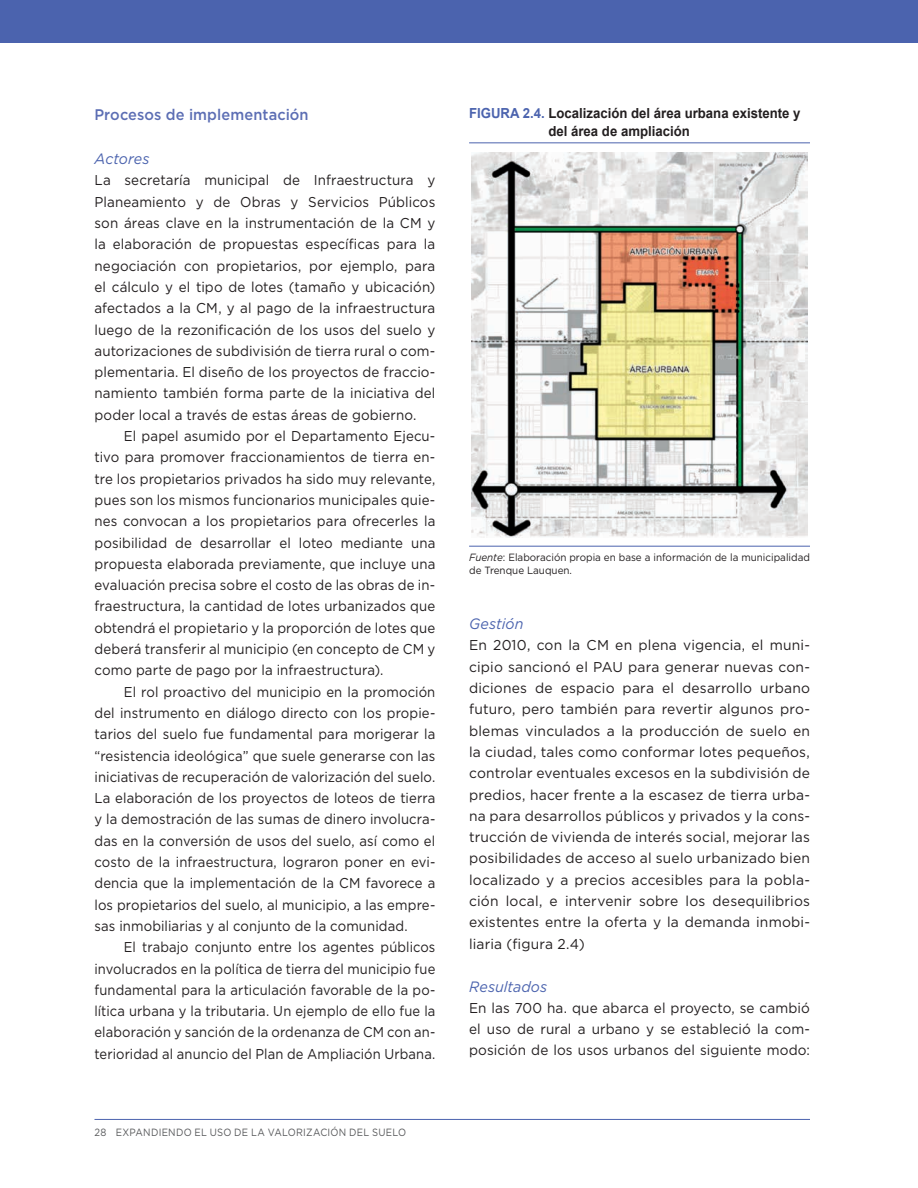
<style>
.page{position:relative;width:918px;height:1188px;background:#fff}
.page>*{position:absolute;margin:0;border:0;box-sizing:border-box;transform-origin:0 0}
.t1{font:500 15.3px "Gotham";letter-spacing:.005em;color:#5c6eb4;scale:.95 1}
.t2{font:italic 15px "Gotham";letter-spacing:.005em;color:#4b63ae;scale:.95 1}
.t3{font:14.25px/21.3px "Gotham";letter-spacing:.01em;color:#231f20;text-align:justify}
.t4{font:14.25px/21.3px "Gotham";letter-spacing:.01em;color:#231f20;text-align:justify;scale:.92 1}
.t5{font:14.25px/21.3px "Gotham";letter-spacing:.01em;color:#231f20;text-align:justify;scale:.93 1}
.t6{font:14.25px/21.3px "Gotham";letter-spacing:.01em;color:#231f20;text-align:justify;scale:.94 1}
.t7{font:14.25px/21.3px "Gotham";letter-spacing:.01em;color:#231f20;text-align:justify;scale:.91 1}
.t8{font:14.25px/21.3px "Gotham";letter-spacing:.01em;color:#231f20;text-align:justify;scale:.95 1}
.t9{font:700 13.8px/18px "Arial";color:#231f20;scale:.95 1}
.t10{font:10.5px/12.6px "Gotham";color:#231f20;scale:.94 1}
.t11{font:10.5px "Gotham";letter-spacing:.025em;color:#58595b;scale:.9 1}
.s1{color:#4b63ae}
.s2{font-style:italic}
</style>
<div class="page">
<hr style="left:94px;top:1119px;width:716px;height:1px;background:#4b63ae">
<div style="left:0;top:0;width:918px;height:43px;background:#4b63ae"></div>
<hr style="left:469px;top:142px;width:341px;height:1px;background:#4b63ae">
<hr style="left:469px;top:546px;width:341px;height:1px;background:#4b63ae">
<img style="left:471px;top:153px;width:337px;height:385px">
<p class="t1" style="left:94px;top:105px;width:227px">Procesos de implementación</p>
<p class="t2" style="left:94px;top:149px;width:59px">Actores</p>
<p class="t6" style="left:94px;top:169px;width:364px">La secretaría municipal de Infraestructura y Planeamiento y de Obras y Servicios Públicos son áreas clave en la instrumentación de la CM y la elaboración de propuestas específicas para la negociación con propietarios, por ejemplo, para el cálculo y el tipo de lotes (tamaño y ubicación) afectados a la CM, y al pago de la infraestructura luego de la rezonificación de los usos del suelo y autorizaciones de subdivisión de tierra rural o com&shy;plementaria. El diseño de los proyectos de fraccio&shy;namiento también forma parte de la iniciativa del poder local a través de estas áreas de gobierno.</p>
<p class="t5" style="left:94px;top:425px;width:368px;text-indent:29px">El papel asumido por el Departamento Ejecu&shy;tivo para promover fraccionamientos de tierra en&shy;tre los propietarios privados ha sido muy relevante, pues son los mismos funcionarios municipales quie&shy;nes convocan a los propietarios para ofrecerles la posibilidad de desarrollar el loteo mediante una propuesta elaborada previamente, que incluye una evaluación precisa sobre el costo de las obras de in&shy;fraestructura, la cantidad de lotes urbanizados que obtendrá el propietario y la proporción de lotes que deberá transferir al municipio (en concepto de CM y como parte de pago por la infraestructura).</p>
<p class="t4" style="left:94px;top:681px;width:372px;text-indent:29px">El rol proactivo del municipio en la promoción del instrumento en diálogo directo con los propie&shy;tarios del suelo fue fundamental para morigerar la “resistencia ideológica” que suele generarse con las iniciativas de recuperación de valorización del suelo.<br>La elaboración de los proyectos de loteos de tierra y la demostración de las sumas de dinero involucra&shy;das en la conversión de usos del suelo, así como el costo de la infraestructura, lograron poner en evi&shy;dencia que la implementación de la CM favorece a los propietarios del suelo, al municipio, a las empre&shy;sas inmobiliarias y al conjunto de la comunidad.</p>
<p class="t7" style="left:94px;top:936px;width:376px;text-indent:29px">El trabajo conjunto entre los agentes públicos involucrados en la política de tierra del municipio fue fundamental para la articulación favorable de la po&shy;lítica urbana y la tributaria. Un ejemplo de ello fue la elaboración y sanción de la ordenanza de CM con an&shy;terioridad al anuncio del Plan de Ampliación Urbana.</p>
<p class="t11" style="left:94px;top:1126px;width:348px">28 EXPANDIENDO EL USO DE LA VALORIZACIÓN DEL SUELO</p>
<p class="t9" style="left:548px;top:105px;width:267px;text-indent:-79px"><span class="s1">FIGURA 2.4.</span> Localización del área urbana existente y del área de ampliación</p>
<p class="t10" style="left:469px;top:551px;width:364px"><span class="s2">Fuente</span>: Elaboración propia en base a información de la municipalidad de Trenque Lauquen.</p>
<p class="t2" style="left:469px;top:614px;width:59px">Gestión</p>
<p class="t3" style="left:469px;top:634px;width:342px">En 2010, con la CM en plena vigencia, el muni&shy;cipio sancionó el PAU para generar nuevas con&shy;diciones de espacio para el desarrollo urbano futuro, pero también para revertir algunos pro&shy;blemas vinculados a la producción de suelo en la ciudad, tales como conformar lotes pequeños, controlar eventuales excesos en la subdivisión de predios, hacer frente a la escasez de tierra urba&shy;na para desarrollos públicos y privados y la cons&shy;trucción de vivienda de interés social, mejorar las posibilidades de acceso al suelo urbanizado bien localizado y a precios accesibles para la pobla&shy;ción local, e intervenir sobre los desequilibrios existentes entre la oferta y la demanda inmobi&shy;liaria (figura 2.4)</p>
<p class="t2" style="left:469px;top:977px;width:84px">Resultados</p>
<p class="t8" style="left:469px;top:997px;width:360px">En las 700 ha. que abarca el proyecto, se cambió el uso de rural a urbano y se estableció la com&shy;posición de los usos urbanos del siguiente modo:</p>
</div>
